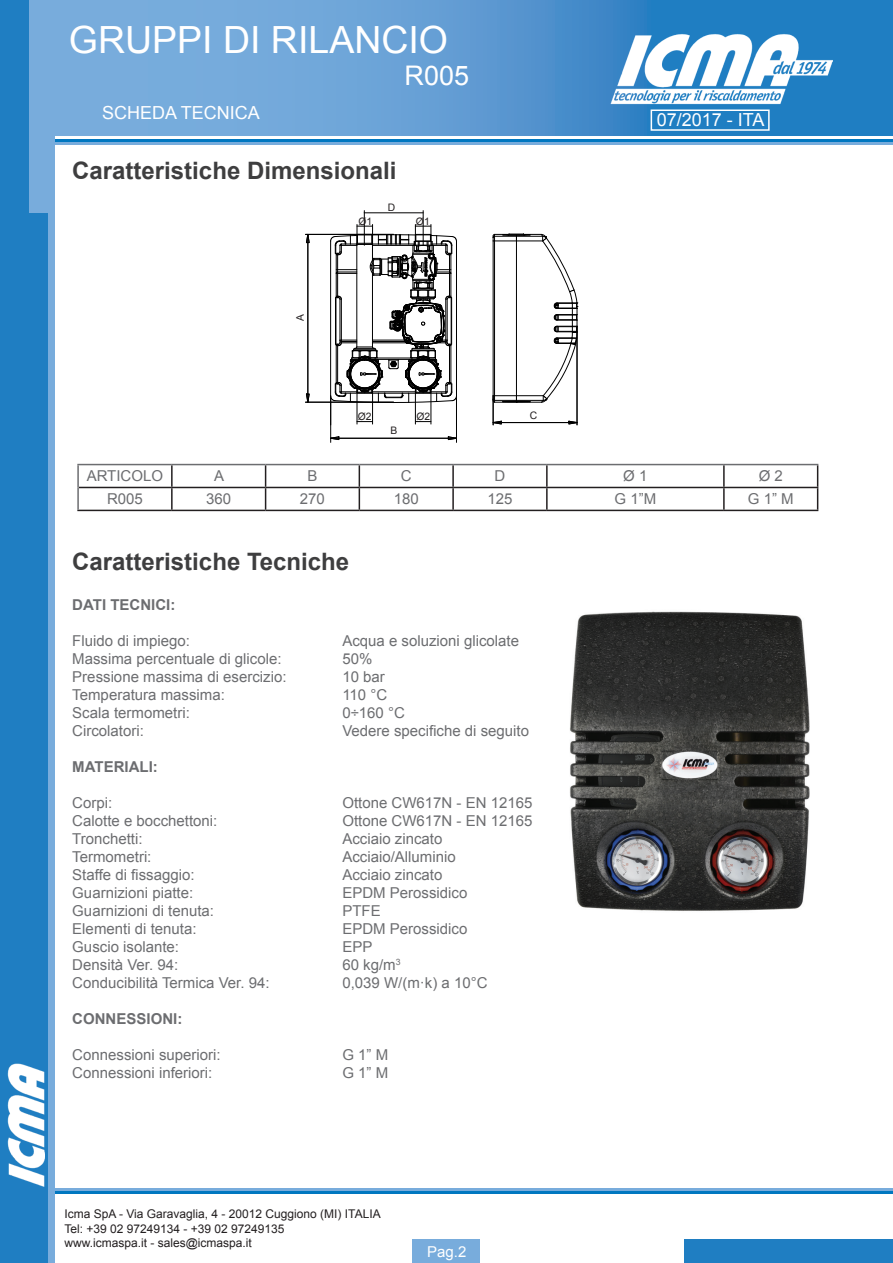
<style>
.page{position:relative;width:893px;height:1263px;background:#fff}
.page>*{position:absolute;margin:0;border:0;box-sizing:border-box;transform-origin:0 0}
.t1{font:37.5px "Arial";color:#fff}
.t2{font:27px "Arial";color:#fff}
.t3{font:700 24px "Arial";color:#3e3e3f}
.t4{font:18px "Arial";color:#fff}
.t5{font:15px "Arial";color:#6c6d70}
.t6{font:700 15px "Arial";color:#6c6d70}
.t7{font:15px "Arial";color:#fff}
.t8{font:12px/14.4px "Arial";color:#231f20}
.t9{font:10.35px "Arial";color:#231f20}
</style>
<div class="page">
<svg style="left:54px;top:0;width:839px;height:136px;background:#5e9cd3"></svg>
<hr style="left:40px;top:1188px;width:853px;height:2px;background:#78acdc">
<hr style="left:40px;top:1191px;width:853px;height:2px;background:#0077c0">
<hr style="left:42px;top:142px;width:851px;height:2px;background:#78acdc">
<hr style="left:42px;top:139px;width:851px;height:2px;background:#0077c0">
<svg style="left:28px;top:0;width:26px;height:1263px;background:#6fa7d9"></svg>
<div style="left:0;top:213px;width:47px;height:1050px;background:#1f7ec2"></div>
<div style="left:0;top:0;width:28px;height:214px;background:#1f7ec2"></div>
<img style="left:605px;top:18px;width:228px;height:113px">
<img style="left:7px;top:1064px;width:37px;height:123px">
<div style="left:412px;top:1239px;width:68px;height:24px;background:#78acdc"></div>
<div style="left:685px;top:1239px;width:208px;height:24px;background:#1f7ec2"></div>
<div style="left:651px;top:109px;width:119px;height:22px;border:2px solid #fff"></div>
<hr style="left:331px;top:438px;width:125px;height:1px;background:#000">
<hr style="left:364px;top:213px;width:59px;height:1px;background:#000">
<hr style="left:330px;top:396px;width:1px;height:46px;background:#000">
<hr style="left:456px;top:396px;width:1px;height:46px;background:#000">
<hr style="left:423px;top:211px;width:1px;height:34px;background:#000">
<hr style="left:364px;top:211px;width:1px;height:34px;background:#000">
<svg style="left:330px;top:224px;width:127px;height:201px"></svg>
<svg style="left:330px;top:436px;width:9px;height:4px"></svg>
<svg style="left:448px;top:436px;width:8px;height:4px"></svg>
<hr style="left:308px;top:234px;width:1px;height:168px;background:#000">
<hr style="left:305px;top:402px;width:88px;height:1px;background:#000">
<hr style="left:305px;top:234px;width:88px;height:1px;background:#000">
<svg style="left:306px;top:394px;width:3px;height:9px"></svg>
<svg style="left:306px;top:233px;width:3px;height:10px"></svg>
<svg style="left:492px;top:234px;width:87px;height:191px"></svg>
<hr style="left:171px;top:465px;width:2px;height:22px;background:#231f20">
<hr style="left:452px;top:465px;width:2px;height:22px;background:#231f20">
<hr style="left:546px;top:465px;width:2px;height:22px;background:#231f20">
<hr style="left:723px;top:465px;width:2px;height:22px;background:#231f20">
<hr style="left:79px;top:487px;width:93px;height:1px;background:#231f20">
<hr style="left:172px;top:487px;width:94px;height:1px;background:#231f20">
<hr style="left:171px;top:488px;width:2px;height:22px;background:#231f20">
<hr style="left:266px;top:487px;width:93px;height:1px;background:#231f20">
<svg style="left:265px;top:465px;width:1px;height:45px"></svg>
<hr style="left:359px;top:487px;width:94px;height:1px;background:#231f20">
<svg style="left:359px;top:465px;width:1px;height:45px"></svg>
<hr style="left:453px;top:487px;width:94px;height:1px;background:#231f20">
<hr style="left:452px;top:488px;width:2px;height:22px;background:#231f20">
<hr style="left:547px;top:487px;width:177px;height:1px;background:#231f20">
<hr style="left:546px;top:488px;width:2px;height:22px;background:#231f20">
<hr style="left:724px;top:487px;width:94px;height:1px;background:#231f20">
<hr style="left:723px;top:488px;width:2px;height:22px;background:#231f20">
<svg style="left:817px;top:465px;width:1px;height:45px"></svg>
<hr style="left:77px;top:510px;width:95px;height:1px;background:#231f20">
<hr style="left:172px;top:510px;width:94px;height:1px;background:#231f20">
<hr style="left:266px;top:510px;width:93px;height:1px;background:#231f20">
<hr style="left:359px;top:510px;width:94px;height:1px;background:#231f20">
<hr style="left:453px;top:510px;width:94px;height:1px;background:#231f20">
<hr style="left:547px;top:510px;width:177px;height:1px;background:#231f20">
<hr style="left:724px;top:510px;width:94px;height:1px;background:#231f20">
<hr style="left:77px;top:464px;width:95px;height:1px;background:#6c6d70">
<hr style="left:77px;top:465px;width:2px;height:22px;background:#6c6d70">
<hr style="left:172px;top:464px;width:94px;height:1px;background:#6c6d70">
<hr style="left:266px;top:464px;width:93px;height:1px;background:#6c6d70">
<hr style="left:359px;top:464px;width:94px;height:1px;background:#6c6d70">
<hr style="left:453px;top:464px;width:94px;height:1px;background:#6c6d70">
<hr style="left:547px;top:464px;width:177px;height:1px;background:#6c6d70">
<hr style="left:724px;top:464px;width:94px;height:1px;background:#6c6d70">
<hr style="left:77px;top:487px;width:2px;height:23px;background:#6c6d70">
<img style="left:570px;top:611px;width:240px;height:300px">
<h1 class="t1" style="left:69px;top:15px;width:381px">GRUPPI DI RILANCIO</h1>
<h2 class="t2" style="left:404px;top:58px;width:66px">R005</h2>
<p class="t4" style="left:102px;top:101px;width:159px">SCHEDA TECNICA</p>
<p class="t4" style="left:657px;top:108px;width:109px">07/2017 - ITA</p>
<h3 class="t3" style="left:72px;top:155px;width:326px">Caratteristiche Dimensionali</h3>
<p class="t9" style="left:388px;top:200px;width:9px">D</p>
<p class="t9" style="left:293px;top:321px;width:8px;rotate:-90deg">A</p>
<p class="t9" style="left:358px;top:215px;width:15px">Ø1</p>
<p class="t9" style="left:416px;top:215px;width:15px">Ø1</p>
<p class="t9" style="left:358px;top:410px;width:15px">Ø2</p>
<p class="t9" style="left:417px;top:410px;width:15px">Ø2</p>
<p class="t9" style="left:390px;top:424px;width:8px">B</p>
<p class="t9" style="left:530px;top:408px;width:9px">C</p>
<p class="t5" style="left:87px;top:466px;width:78px">ARTICOLO</p>
<p class="t5" style="left:214px;top:466px;width:12px">A</p>
<p class="t5" style="left:307px;top:466px;width:12px">B</p>
<p class="t5" style="left:401px;top:466px;width:12px">C</p>
<p class="t5" style="left:495px;top:466px;width:12px">D</p>
<p class="t5" style="left:623px;top:466px;width:26px">Ø 1</p>
<p class="t5" style="left:759px;top:466px;width:26px">Ø 2</p>
<p class="t5" style="left:107px;top:489px;width:37px">R005</p>
<p class="t5" style="left:206px;top:489px;width:27px">360</p>
<p class="t5" style="left:300px;top:489px;width:27px">270</p>
<p class="t5" style="left:394px;top:489px;width:27px">180</p>
<p class="t5" style="left:487px;top:489px;width:27px">125</p>
<p class="t5" style="left:615px;top:489px;width:43px">G 1”M</p>
<p class="t5" style="left:748px;top:489px;width:47px">G 1” M</p>
<h3 class="t3" style="left:72px;top:546px;width:278px">Caratteristiche Tecniche</h3>
<p class="t6" style="left:72px;top:595px;width:105px">DATI TECNICI:</p>
<p class="t5" style="left:72px;top:631px;width:119px">Fluido di impiego:</p>
<p class="t5" style="left:342px;top:631px;width:178px">Acqua e soluzioni glicolate</p>
<p class="t5" style="left:72px;top:649px;width:211px">Massima percentuale di glicole:</p>
<p class="t5" style="left:342px;top:649px;width:32px">50%</p>
<p class="t5" style="left:72px;top:667px;width:216px">Pressione massima di esercizio:</p>
<p class="t5" style="left:342px;top:667px;width:44px">10 bar</p>
<p class="t5" style="left:72px;top:685px;width:154px">Temperatura massima:</p>
<p class="t5" style="left:342px;top:685px;width:46px">110 °C</p>
<p class="t5" style="left:72px;top:703px;width:119px">Scala termometri:</p>
<p class="t5" style="left:342px;top:703px;width:64px">0÷160 °C</p>
<p class="t5" style="left:72px;top:721px;width:73px">Circolatori:</p>
<p class="t5" style="left:342px;top:721px;width:188px">Vedere specifiche di seguito</p>
<p class="t6" style="left:72px;top:757px;width:87px">MATERIALI:</p>
<p class="t5" style="left:72px;top:793px;width:42px">Corpi:</p>
<p class="t5" style="left:342px;top:793px;width:192px">Ottone CW617N - EN 12165</p>
<p class="t5" style="left:72px;top:811px;width:147px">Calotte e bocchettoni:</p>
<p class="t5" style="left:342px;top:811px;width:192px">Ottone CW617N - EN 12165</p>
<p class="t5" style="left:72px;top:829px;width:72px">Tronchetti:</p>
<p class="t5" style="left:342px;top:829px;width:102px">Acciaio zincato</p>
<p class="t5" style="left:72px;top:847px;width:81px">Termometri:</p>
<p class="t5" style="left:342px;top:847px;width:115px">Acciaio/Alluminio</p>
<p class="t5" style="left:72px;top:865px;width:124px">Staffe di fissaggio:</p>
<p class="t5" style="left:342px;top:865px;width:102px">Acciaio zincato</p>
<p class="t5" style="left:72px;top:883px;width:122px">Guarnizioni piatte:</p>
<p class="t5" style="left:342px;top:883px;width:127px">EPDM Perossidico</p>
<p class="t5" style="left:72px;top:901px;width:143px">Guarnizioni di tenuta:</p>
<p class="t5" style="left:342px;top:901px;width:40px">PTFE</p>
<p class="t5" style="left:72px;top:919px;width:126px">Elementi di tenuta:</p>
<p class="t5" style="left:342px;top:919px;width:127px">EPDM Perossidico</p>
<p class="t5" style="left:72px;top:937px;width:108px">Guscio isolante:</p>
<p class="t5" style="left:342px;top:937px;width:32px">EPP</p>
<p class="t5" style="left:72px;top:955px;width:107px">Densità Ver. 94:</p>
<p class="t5" style="left:342px;top:955px;width:60px">60 kg/m<sup>3</sup></p>
<p class="t5" style="left:72px;top:973px;width:199px">Conducibilità Termica Ver. 94:</p>
<p class="t5" style="left:342px;top:973px;width:147px">0,039 W/(m·k) a 10°C</p>
<p class="t6" style="left:72px;top:1009px;width:112px">CONNESSIONI:</p>
<p class="t5" style="left:72px;top:1045px;width:150px">Connessioni superiori:</p>
<p class="t5" style="left:342px;top:1045px;width:47px">G 1” M</p>
<p class="t5" style="left:72px;top:1063px;width:142px">Connessioni inferiori:</p>
<p class="t5" style="left:342px;top:1063px;width:47px">G 1” M</p>
<p class="t8" style="left:64px;top:1207px;width:318px">Icma SpA - Via Garavaglia, 4 - 20012 Cuggiono (MI) ITALIA<br>Tel: +39 02 97249134 - +39 02 97249135<br>www.icmaspa.it - sales@icmaspa.it</p>
<p class="t7" style="left:427px;top:1242px;width:41px">Pag.2</p>
</div>
